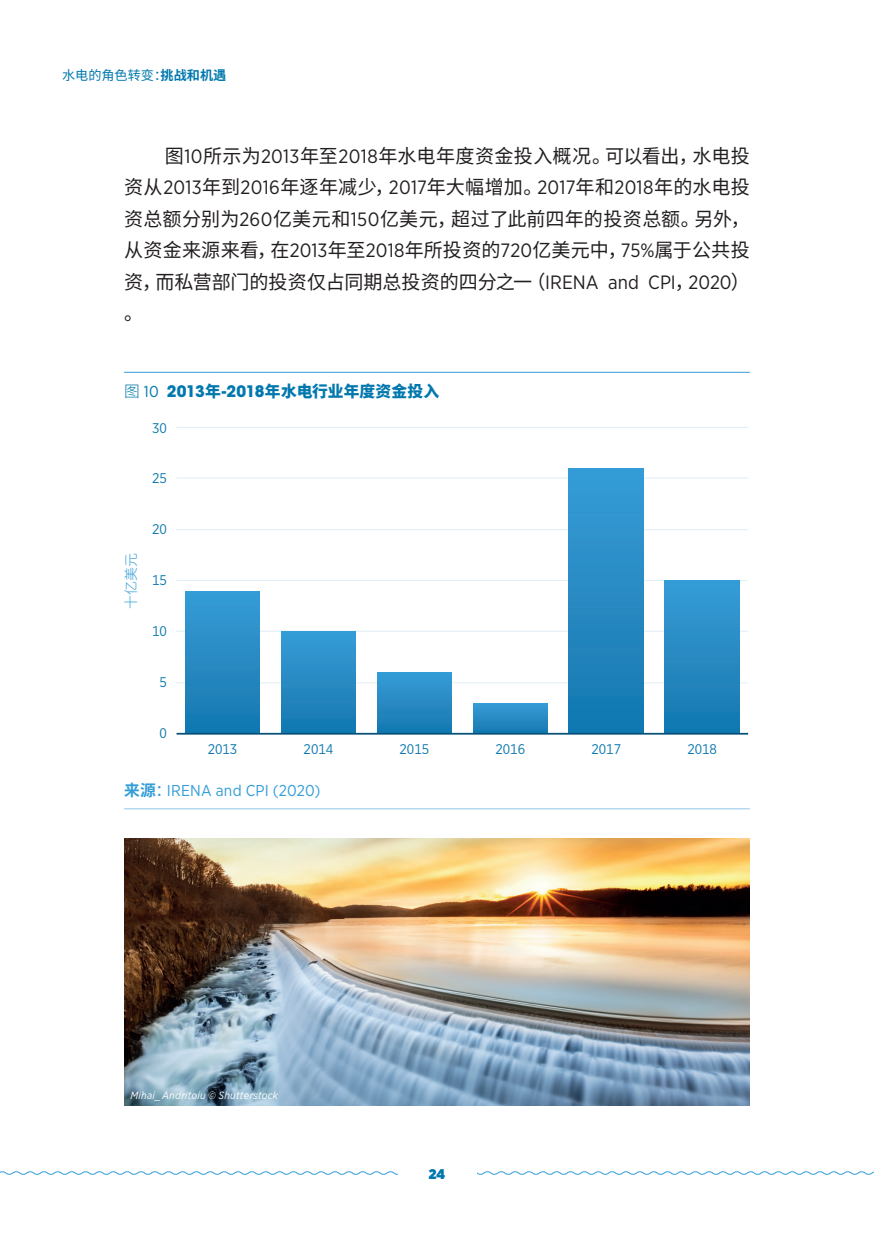
<style>
.page{position:relative;width:874px;height:1241px;background:#fff}
.page>*{position:absolute;margin:0;border:0;box-sizing:border-box;transform-origin:0 0}
.Text_Body{font:19.25px/31.5px "Source Han Sans SC";letter-spacing:-.005em;color:#231f20;text-align:justify}
.Figures_Tables_F{font:800 15.75px "Source Han Sans SC";color:#0078ae}
.Sources{font:15.75px "Gotham Narrow";letter-spacing:.015em;color:#329dd7}
.t1{font:14px "Gotham Narrow";color:#0e78af}
.t2{font:300 14px "Source Han Sans SC";color:#329dd7}
.t3{font:900 14px "Gotham Narrow";color:#0078ae}
.t4{font:13.12px "Source Han Sans SC";color:#0078ae}
.Photo_Credits{font:italic 10.5px "Gotham Narrow";letter-spacing:.02em;color:#fff}
.s1{font-weight:700}
.s2{font-family:"Gotham Narrow"}
.s3{font-weight:300}
.s4{font-family:"Gotham Narrow";font-weight:400}
.s5{font-family:"ITC Avant Garde Std";font-weight:700}
.s6{font-family:"Source Han Sans SC";font-weight:700}
.s7{font-family:"Source Han Sans SC"}
</style>
<div class="page">
<svg style="left:0;top:1171px;width:873px;height:4px"></svg>
<div style="left:397px;top:1167px;width:79px;height:11px;background:#fff"></div>
<hr style="left:124px;top:372px;width:625px;height:1px;background:#329dd7">
<hr style="left:176px;top:682px;width:571px;height:1px;background:#92c4e9">
<hr style="left:176px;top:630px;width:571px;height:1px;background:#92c4e9">
<hr style="left:176px;top:580px;width:571px;height:1px;background:#92c4e9">
<hr style="left:176px;top:529px;width:571px;height:1px;background:#92c4e9">
<hr style="left:176px;top:477px;width:571px;height:1px;background:#92c4e9">
<hr style="left:176px;top:427px;width:571px;height:1px;background:#92c4e9">
<div style="left:664px;top:580px;width:75px;height:153px;background:linear-gradient(to bottom,#389cd6,#1477af)"></div>
<div style="left:568px;top:468px;width:75px;height:265px;background:linear-gradient(to bottom,#389cd6,#1477af)"></div>
<div style="left:473px;top:703px;width:74px;height:30px;background:linear-gradient(to bottom,#389cd6,#187ab2)"></div>
<div style="left:377px;top:672px;width:74px;height:61px;background:linear-gradient(to bottom,#389cd6,#1578af)"></div>
<div style="left:281px;top:631px;width:74px;height:102px;background:linear-gradient(to bottom,#389cd6,#1478b0)"></div>
<div style="left:185px;top:591px;width:75px;height:142px;background:linear-gradient(to bottom,#389cd6,#1478af)"></div>
<hr style="left:176px;top:732px;width:571px;height:2px;background:#064f77">
<hr style="left:124px;top:808px;width:625px;height:1px;background:#92c4e9">
<img style="left:124px;top:838px;width:625px;height:266px">
<p class="t4" style="left:62px;top:68px;width:166px">水电的角色转变：<span class="s1">挑战和机遇</span></p>
<p class="Text_Body" style="left:124px;top:140px;width:627px;text-indent:41px">图<span class="s2">10</span>所示为<span class="s2">2013</span>年至<span class="s2">2018</span>年水电年度资金投入概况。可以看出，水电投资从<span class="s2">2013</span>年到<span class="s2">2016</span>年逐年减少，<span class="s2">2017</span>年大幅增加。<span class="s2">2017</span>年和<span class="s2">2018</span>年的水电投资总额分别为<span class="s2">260</span>亿美元和<span class="s2">150</span>亿美元，超过了此前四年的投资总额。另外，从资金来源来看，在<span class="s2">2013</span>年至<span class="s2">2018</span>年所投资的<span class="s2">720</span>亿美元中，<span class="s2">75%</span>属于公共投资，而私营部门的投资仅占同期总投资的四分之一（<span class="s2">IRENA and CPI</span>，<span class="s2">2020</span>）。</p>
<p class="Figures_Tables_F" style="left:124px;top:382px;width:316px"><span class="s3">图</span> <span class="s4">10</span> <span class="s5">2013</span>年<span class="s5">-2018</span>年水电行业年度资金投入</p>
<p class="t1" style="left:152px;top:419px;width:16px">30</p>
<p class="t1" style="left:152px;top:470px;width:16px">25</p>
<p class="t2" style="left:123px;top:608px;width:57px;rotate:-90deg">十亿美元</p>
<p class="t1" style="left:152px;top:520px;width:16px">20</p>
<p class="t1" style="left:152px;top:571px;width:16px">15</p>
<p class="t1" style="left:152px;top:622px;width:16px">10</p>
<p class="t1" style="left:159px;top:673px;width:9px">5</p>
<p class="t1" style="left:159px;top:724px;width:9px">0</p>
<p class="t1" style="left:207px;top:740px;width:31px">2013</p>
<p class="t1" style="left:303px;top:740px;width:31px">2014</p>
<p class="t1" style="left:399px;top:740px;width:31px">2015</p>
<p class="t1" style="left:495px;top:740px;width:31px">2016</p>
<p class="t1" style="left:591px;top:740px;width:31px">2017</p>
<p class="t1" style="left:687px;top:740px;width:31px">2018</p>
<p class="Sources" style="left:124px;top:780px;width:198px"><span class="s6">来源</span><span class="s7">：</span>IRENA and CPI (2020)</p>
<p class="Photo_Credits" style="left:130px;top:1088px;width:149px">Mihai_Andritoiu © Shutterstock</p>
<p class="t3" style="left:429px;top:1163px;width:18px">24</p>
</div>
